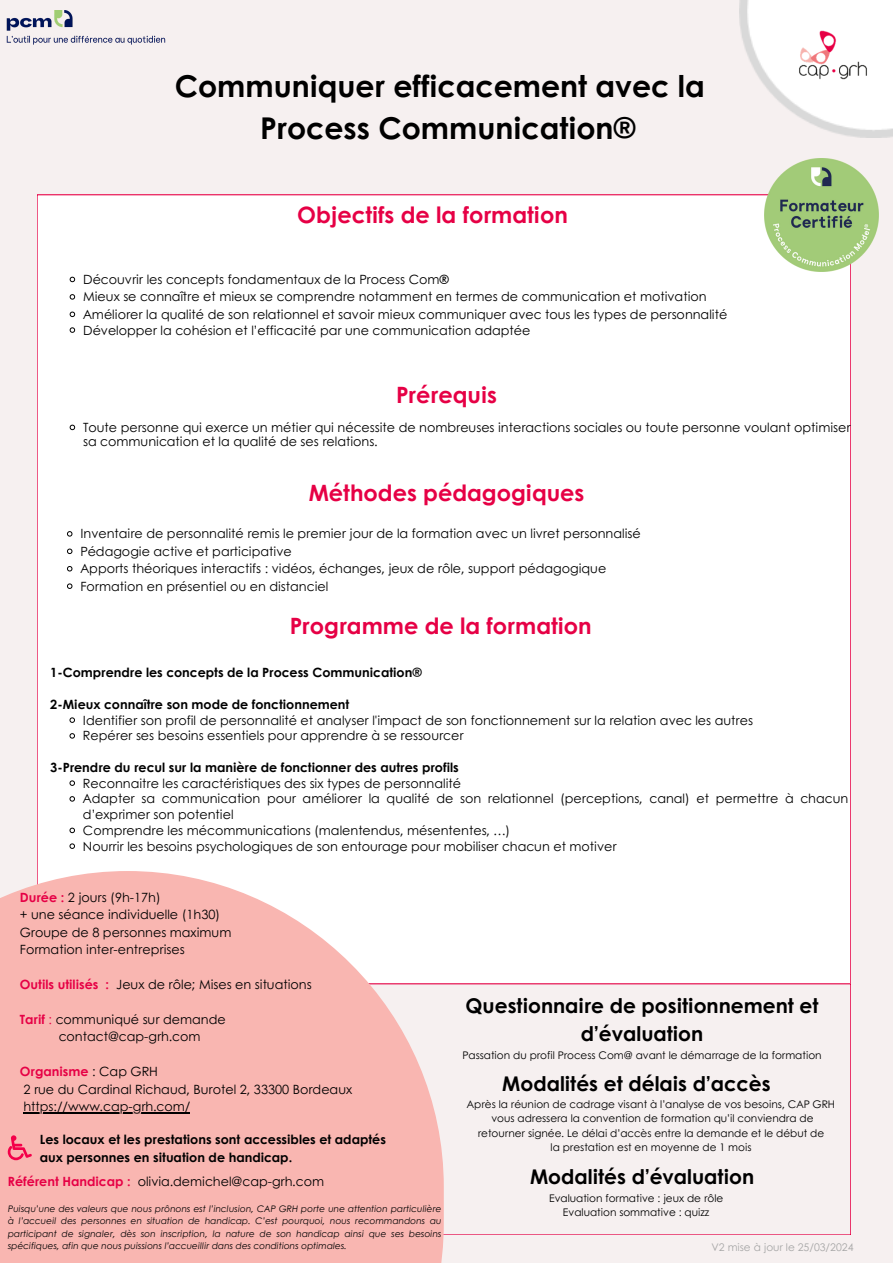
<style>
.page{position:relative;width:893px;height:1263px;background:#f6f0f0}
.page>*{position:absolute;margin:0;border:0;box-sizing:border-box;transform-origin:0 0}
.t1{font:700 30px/41.6px "Century Gothic";color:#000;text-align:center}
.t2{font:700 22.5px "Century Gothic";color:#e60045}
.t3{font:700 20.25px/28px "Century Gothic";color:#000;text-align:center}
.t4{font:12.75px/17.4px "Century Gothic";color:#000}
.t5{font:700 12.75px/17.4px "Century Gothic";color:#000}
.t6{font:700 12.75px "Century Gothic";color:#e60045}
.t7{font:10.5px/14.4px "Century Gothic";color:#000;text-align:center}
.t8{font:10.5px "Century Gothic";color:#a6a6a6}
.t9{font:italic 9px/12.4px "Century Gothic";color:#000;text-align:justify}
.s1{font-weight:700;color:#e60045}
.s2{color:#e60045}
.s3{font-weight:400;color:#000}
</style>
<div class="page">
<div style="left:37px;top:195px;width:813px;height:789px;background:#fff"></div>
<img style="left:740px;top:0;width:153px;height:138px">
<img style="left:793px;top:26px;width:80px;height:58px">
<svg style="left:69px;top:276px;width:6px;height:6px"></svg>
<svg style="left:69px;top:294px;width:6px;height:6px"></svg>
<svg style="left:69px;top:311px;width:6px;height:6px"></svg>
<svg style="left:69px;top:327px;width:6px;height:6px"></svg>
<svg style="left:69px;top:424px;width:6px;height:6px"></svg>
<svg style="left:67px;top:531px;width:6px;height:6px"></svg>
<svg style="left:67px;top:548px;width:6px;height:6px"></svg>
<svg style="left:67px;top:566px;width:6px;height:6px"></svg>
<svg style="left:67px;top:583px;width:6px;height:6px"></svg>
<svg style="left:69px;top:717px;width:6px;height:6px"></svg>
<svg style="left:69px;top:733px;width:6px;height:6px"></svg>
<svg style="left:69px;top:780px;width:6px;height:6px"></svg>
<svg style="left:69px;top:796px;width:6px;height:6px"></svg>
<svg style="left:69px;top:827px;width:6px;height:6px"></svg>
<svg style="left:69px;top:843px;width:6px;height:6px"></svg>
<svg style="left:444px;top:984px;width:406px;height:251px"></svg>
<svg style="left:0;top:871px;width:444px;height:392px;background:#f9beba"></svg>
<hr style="left:23px;top:1112px;width:167px;height:1px;background:#000">
<svg style="left:8px;top:1135px;width:24px;height:25px"></svg>
<img style="left:6px;top:11px;width:160px;height:34px">
<img style="left:764px;top:158px;width:114px;height:114px">
<p class="t1" style="left:175px;top:64px;width:531px">Communiquer efficacement avec la<br>Process Communication®</p>
<p class="t2" style="left:297px;top:198px;width:272px">Objectifs de la formation</p>
<h1 class="t4" style="left:83px;top:270px;width:367px">Découvrir les concepts fondamentaux de la Process Com®</h1>
<p class="t4" style="left:83px;top:287px;width:625px">Mieux se connaître et mieux se comprendre notamment en termes de communication et motivation</p>
<p class="t4" style="left:83px;top:305px;width:646px">Améliorer la qualité de son relationnel et savoir mieux communiquer avec tous les types de personnalité</p>
<p class="t4" style="left:83px;top:321px;width:449px">Développer la cohésion et l’efficacité par une communication adaptée</p>
<p class="t2" style="left:396px;top:378px;width:102px">Prérequis</p>
<p class="t4" style="left:83px;top:420px;width:769px;line-height:14.1px">Toute personne qui exerce un métier qui nécessite de nombreuses interactions sociales ou toute personne voulant optimiser sa communication et la qualité de ses relations.</p>
<h2 class="t2" style="left:309px;top:475px;width:277px">Méthodes pédagogiques</h2>
<h4 class="t4" style="left:80px;top:524px;width:562px">Inventaire de personnalité remis le premier jour de la formation avec un livret personnalisé</h4>
<h4 class="t4" style="left:80px;top:542px;width:213px">Pédagogie active et participative</h4>
<p class="t4" style="left:80px;top:559px;width:527px">Apports théoriques interactifs : vidéos, échanges, jeux de rôle, support pédagogique</p>
<p class="t4" style="left:80px;top:577px;width:249px">Formation en présentiel ou en distanciel</p>
<h4 class="t2" style="left:290px;top:609px;width:303px">Programme de la formation</h4>
<p class="t5" style="left:50px;top:663px;width:373px">1-Comprendre les concepts de la Process Communication®</p>
<p class="t5" style="left:50px;top:695px;width:300px">2-Mieux connaître son mode de fonctionnement</p>
<p class="t4" style="left:83px;top:711px;width:671px">Identifier son profil de personnalité et analyser l'impact de son fonctionnement sur la relation avec les autres</p>
<p class="t4" style="left:83px;top:726px;width:382px">Repérer ses besoins essentiels pour apprendre à se ressourcer</p>
<p class="t5" style="left:50px;top:758px;width:410px">3-Prendre du recul sur la manière de fonctionner des autres profils</p>
<p class="t4" style="left:83px;top:774px;width:380px">Reconnaitre les caractéristiques des six types de personnalité</p>
<p class="t4" style="left:83px;top:790px;width:767px;line-height:15.8px">Adapter sa communication pour améliorer la qualité de son relationnel (perceptions, canal) et permettre à chacun d’exprimer son potentiel</p>
<p class="t4" style="left:83px;top:821px;width:428px">Comprendre les mécommunications (malentendus, mésententes, …)</p>
<p class="t4" style="left:83px;top:837px;width:535px">Nourrir les besoins psychologiques de son entourage pour mobiliser chacun et motiver</p>
<h5 class="t4" style="left:20px;top:888px;width:213px"><span class="s1">Durée :</span> 2 jours (9h-17h)<br>+ une séance individuelle (1h30)<br>Groupe de 8 personnes maximum<br>Formation inter-entreprises</h5>
<h5 class="t6" style="left:20px;top:975px;width:91px">Outils utilisés :</h5>
<h5 class="t4" style="left:116px;top:975px;width:197px">Jeux de rôle; Mises en situations</h5>
<h5 class="t4" style="left:20px;top:1010px;width:207px"><span class="s1">Tarif</span> <span class="s2">:</span> communiqué sur demande</h5>
<h4 class="t4" style="left:59px;top:1027px;width:143px">contact@cap-grh.com</h4>
<h4 class="t6" style="left:20px;top:1062px;width:140px">Organisme <span class="s3">: Cap GRH</span></h4>
<p class="t4" style="left:23px;top:1080px;width:330px">2 rue du Cardinal Richaud, Burotel 2, 33300 Bordeaux</p>
<h5 class="t4" style="left:23px;top:1097px;width:168px">https://www.cap-grh.com/</h5>
<h6 class="t5" style="left:40px;top:1130px;width:348px">Les locaux et les prestations sont accessibles et adaptés aux personnes en situation de handicap.</h6>
<p class="t4" style="left:8px;top:1172px;width:318px"><span class="s1">Référent Handicap :</span> olivia.demichel@cap-grh.com</p>
<p class="t9" style="left:8px;top:1202px;width:435px">Puisqu’une des valeurs que nous prônons est l’inclusion, CAP GRH porte une attention particulière à l’accueil des personnes en situation de handicap. C’est pourquoi, nous recommandons au participant de signaler, dès son inscription, la nature de son handicap ainsi que ses besoins spécifiques, afin que nous puissions l’accueillir dans des conditions optimales.</p>
<h2 class="t3" style="left:465px;top:991px;width:354px">Questionnaire de positionnement et d’évaluation</h2>
<h2 class="t7" style="left:462px;top:1047px;width:360px">Passation du profil Process Com@ avant le démarrage de la formation</h2>
<p class="t3" style="left:502px;top:1068px;width:270px">Modalités et délais d’accès</p>
<p class="t7" style="left:467px;top:1096px;width:370px">Après la réunion de cadrage visant à l’analyse de vos besoins, CAP GRH vous adressera la convention de formation qu’il conviendra de retourner signée. Le délai d’accès entre la demande et le début de<br>la prestation est en moyenne de 1 mois</p>
<p class="t3" style="left:530px;top:1161px;width:225px">Modalités d’évaluation</p>
<p class="t7" style="left:549px;top:1190px;width:176px">Evaluation formative : jeux de rôle</p>
<h5 class="t7" style="left:563px;top:1205px;width:148px">Evaluation sommative : quizz</h5>
<p class="t8" style="left:711px;top:1239px;width:143px">V2 mise à jour le 25/03/2024</p>
</div>
